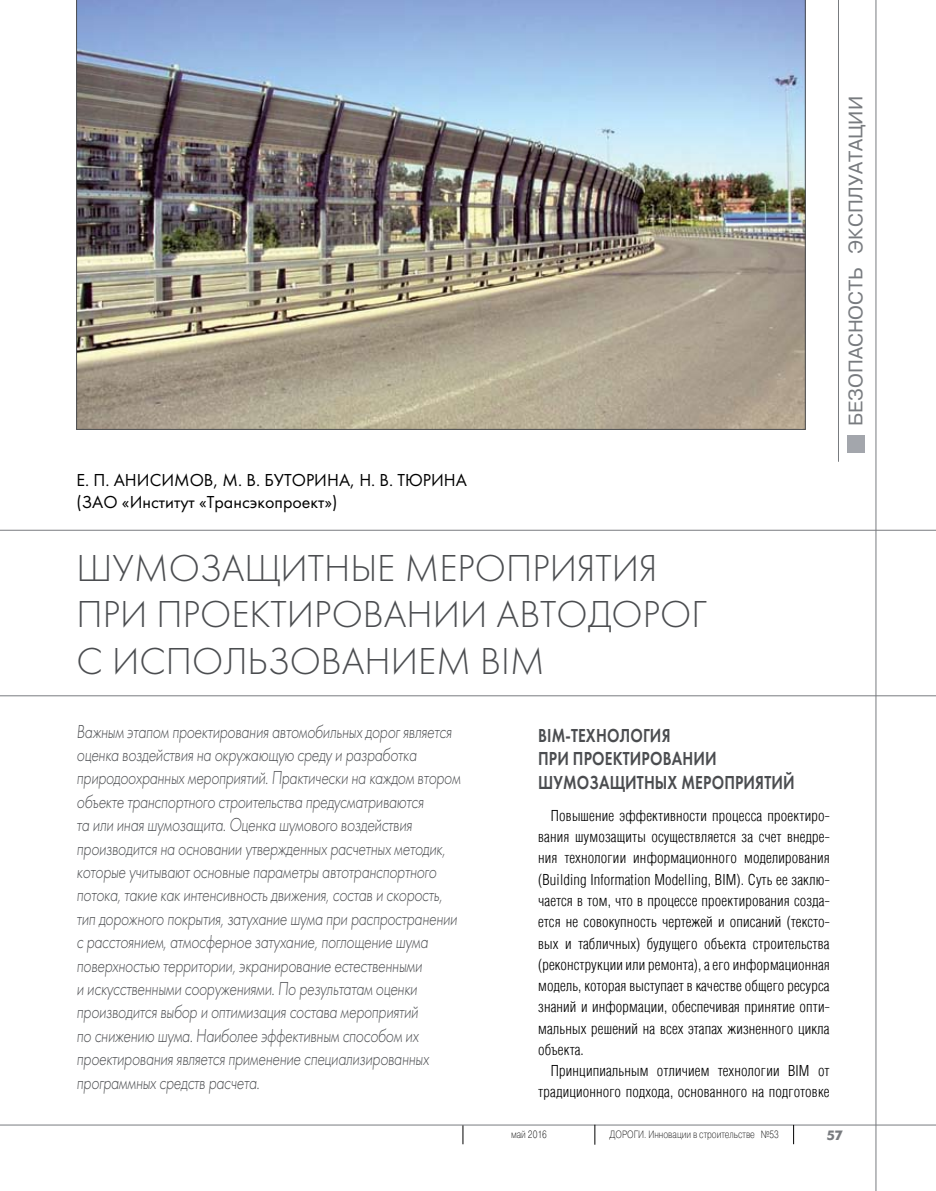
<style>
.page{position:relative;width:936px;height:1191px;background:#fff}
.page>*{position:absolute;margin:0;border:0;box-sizing:border-box;transform-origin:0 0}
.t1{font:39px/46.8px "Futura Light C";color:#4b4d50}
.t2{font:italic 19.5px/23.4px "Futura Light C";letter-spacing:-.02em;color:#4b4d50;scale:.8 1}
.t3{font:700 19.5px/23.4px "Futura 2 C";letter-spacing:.01em;color:#4b4d50;scale:.8 1}
.t4{font:19.5px "Pragmatica C";color:#787b7f}
.t5{font:18px/21.6px "Futura 2 C";color:#000}
.t6{font:14.7px/21.3px "AG Letterica Cond L";letter-spacing:.01em;color:#000;text-align:justify}
.t7{font:700 13.5px "Futuris C";color:#787b7f}
.t8{font:10.5px "Pragmatica Light C";color:#000;scale:.8 1}
</style>
<div class="page">
<svg style="left:462px;top:1125px;width:1px;height:19px"></svg>
<hr style="left:0;top:1124px;width:935px;height:1px;background:#787b7f">
<svg style="left:793px;top:1124px;width:1px;height:20px"></svg>
<svg style="left:594px;top:1124px;width:1px;height:20px"></svg>
<hr style="left:875px;top:0;width:1px;height:1191px;background:#787b7f">
<div style="left:847px;top:435px;width:17px;height:18px;background:#a3a6ac"></div>
<hr style="left:838px;top:0;width:1px;height:462px;background:#787b7f">
<hr style="left:0;top:530px;width:935px;height:1px;background:#787b7f">
<hr style="left:0;top:695px;width:935px;height:1px;background:#787b7f">
<img style="left:76px;top:0;width:729px;height:430px">
<p class="t5" style="left:77px;top:469px;width:392px">Е. П. АНИСИМОВ, М. В. БУТОРИНА, Н. В. ТЮРИНА (ЗАО «Институт «Трансэкопроект»)</p>
<h1 class="t1" style="left:77px;top:545px;width:632px">ШУМОЗАЩИТНЫЕ МЕРОПРИЯТИЯ<br>ПРИ ПРОЕКТИРОВАНИИ АВТОДОРОГ<br>С ИСПОЛЬЗОВАНИЕМ BIM</h1>
<p class="t4" style="left:844px;top:426px;width:331px;rotate:-90deg">БЕЗОПАСНОСТЬ ЭКСПЛУАТАЦИИ</p>
<p class="t2" style="left:77px;top:720px;width:481px">Важным этапом проектирования автомобильных дорог является оценка воздействия на окружающую среду и разработка природоохранных мероприятий. Практически на каждом втором объекте транспортного строительства предусматриваются<br>та или иная шумозащита. Оценка шумового воздействия производится на основании утвержденных расчетных методик, которые учитывают основные параметры автотранспортного потока, такие как интенсивность движения, состав и скорость, тип дорожного покрытия, затухание шума при распространении с расстоянием, атмосферное затухание, поглощение шума поверхностью территории, экранирование естественными<br>и искусственными сооружениями. По результатам оценки производится выбор и оптимизация состава мероприятий<br>по снижению шума. Наиболее эффективным способом их проектирования является применение специализированных программных средств расчета.</p>
<p class="t3" style="left:538px;top:724px;width:322px">BIM-технология<br>при проектировании шумозащитных мероприятий</p>
<p class="t6" style="left:538px;top:804px;width:293px;text-indent:13px">Повышение эффективности процесса проектиро&shy;вания шумозащиты осуществляется за счет внедре&shy;ния технологии информационного моделирования (Building Information Modelling, BIM). Суть ее заклю&shy;чается в том, что в процессе проектирования созда&shy;ется не совокупность чертежей и описаний (тексто&shy;вых и табличных) будущего объекта строительства (реконструкции или ремонта), а его информационная модель, которая выступает в качестве общего ресурса знаний и информации, обеспечивая принятие опти&shy;мальных решений на всех этапах жизненного цикла объекта.</p>
<p class="t6" style="left:538px;top:1060px;width:293px;text-align:right">Принципиальным отличием технологии BIM от традиционного подхода, основанного на подготовке</p>
<p class="t8" style="left:511px;top:1128px;width:46px">май 2016</p>
<p class="t8" style="left:609px;top:1128px;width:213px">ДОРОГИ. Инновации в строительстве №53</p>
<p class="t7" style="left:826px;top:1127px;width:18px">57</p>
</div>
